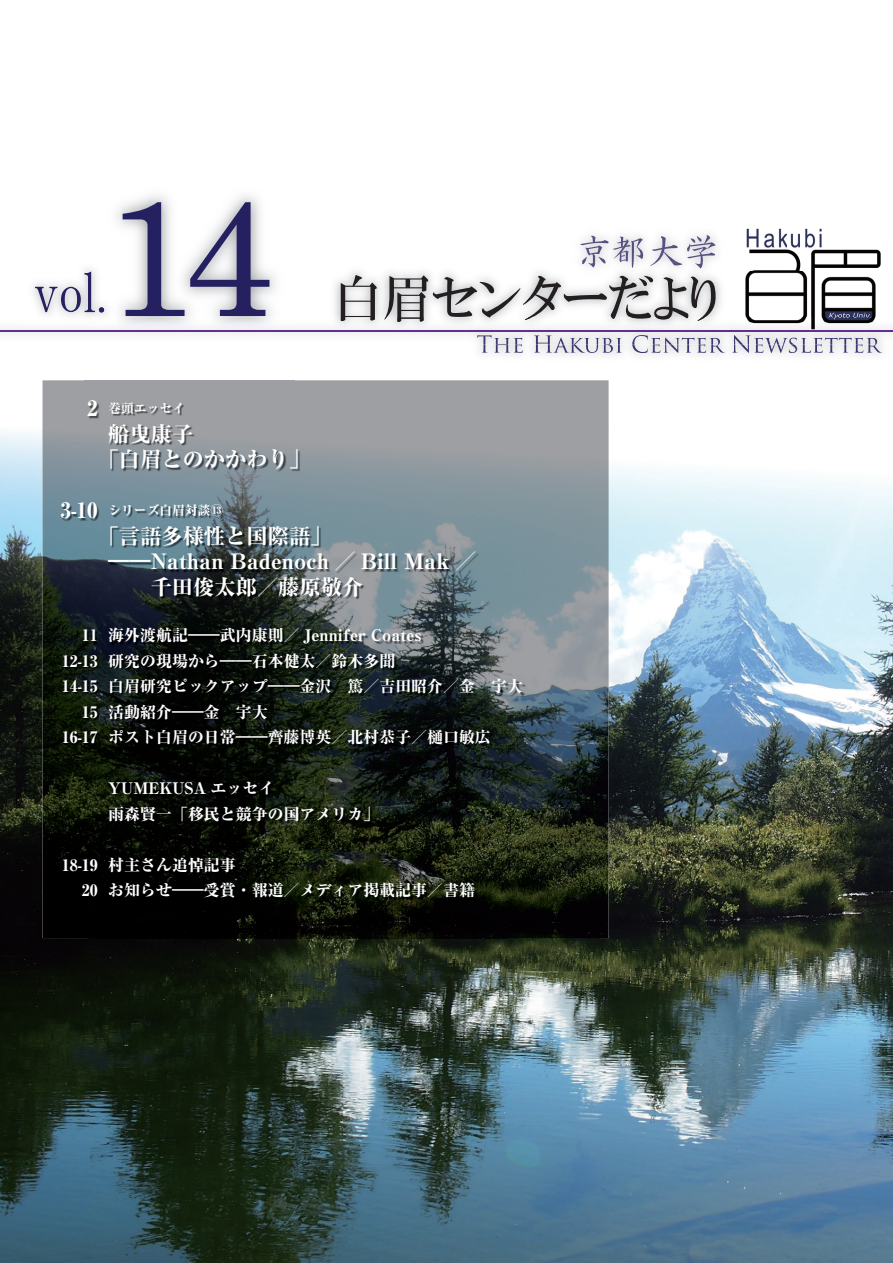
<style>
.page{position:relative;width:893px;height:1263px;background:#fff}
.page>*{position:absolute;margin:0;border:0;box-sizing:border-box;transform-origin:0 0}
.t1{font:168px "Century";color:#252161}
.t2{font:800 21.3px/25.5px "Ryumin Pr 6 N";color:#fff}
.t3{font:800 15.9px/25.5px "Ryumin Pr 6 N";color:#fff}
.t4{font:800 12.75px "Ryumin Pr 6 N";color:#fff}
.s1{font-size:21.3px}
</style>
<div class="page">
<img style="left:0;top:380px;width:89px;height:883px">
<img style="left:609px;top:468px;width:246px;height:214px">
<img style="left:855px;top:482px;width:38px;height:781px">
<img style="left:600px;top:682px;width:255px;height:581px">
<img style="left:89px;top:938px;width:511px;height:325px">
<img style="left:591px;top:235px;width:49px;height:2px">
<img style="left:580px;top:236px;width:29px;height:26px">
<img style="left:612px;top:237px;width:31px;height:25px">
<img style="left:652px;top:236px;width:26px;height:26px">
<img style="left:687px;top:235px;width:28px;height:27px">
<img style="left:334px;top:271px;width:387px;height:46px">
<img style="left:567px;top:262px;width:154px;height:19px">
<img style="left:582px;top:262px;width:24px;height:5px">
<img style="left:620px;top:262px;width:14px;height:6px">
<img style="left:650px;top:262px;width:32px;height:4px">
<svg style="left:695px;top:262px;width:8px;height:6px"></svg>
<img style="left:377px;top:280px;width:7px;height:37px">
<svg style="left:341px;top:275px;width:36px;height:42px"></svg>
<img style="left:622px;top:345px;width:167px;height:7px">
<svg style="left:482px;top:345px;width:6px;height:8px"></svg>
<img style="left:494px;top:345px;width:16px;height:8px">
<img style="left:534px;top:345px;width:36px;height:8px">
<img style="left:632px;top:345px;width:16px;height:8px">
<img style="left:663px;top:345px;width:15px;height:8px">
<img style="left:720px;top:345px;width:5px;height:8px">
<img style="left:732px;top:345px;width:17px;height:8px">
<img style="left:768px;top:345px;width:16px;height:8px">
<img style="left:877px;top:345px;width:5px;height:8px">
<img style="left:341px;top:317px;width:34px;height:4px">
<svg style="left:384px;top:275px;width:332px;height:47px"></svg>
<img style="left:472px;top:327px;width:421px;height:18px">
<div style="left:464px;top:322px;width:265px;height:13px;background:#f4f5f5"></div>
<img style="left:564px;top:339px;width:118px;height:6px">
<img style="left:477px;top:335px;width:15px;height:10px">
<svg style="left:514px;top:338px;width:9px;height:15px"></svg>
<img style="left:534px;top:335px;width:17px;height:10px">
<svg style="left:558px;top:338px;width:6px;height:7px"></svg>
<svg style="left:570px;top:338px;width:52px;height:15px"></svg>
<svg style="left:651px;top:338px;width:9px;height:15px"></svg>
<img style="left:665px;top:338px;width:15px;height:7px">
<svg style="left:682px;top:338px;width:38px;height:15px"></svg>
<img style="left:734px;top:335px;width:17px;height:10px">
<svg style="left:754px;top:338px;width:9px;height:15px"></svg>
<img style="left:765px;top:338px;width:23px;height:7px">
<svg style="left:789px;top:338px;width:88px;height:15px"></svg>
<hr style="left:0;top:330px;width:893px;height:2px;background:#652d91">
<img style="left:738px;top:228px;width:150px;height:102px">
<img style="left:85px;top:266px;width:32px;height:51px">
<svg style="left:35px;top:271px;width:69px;height:42px"></svg>
<div style="left:43px;top:380px;width:566px;height:50px;background:#9d9fa2"></div>
<img style="left:43px;top:430px;width:51px;height:508px">
<img style="left:506px;top:430px;width:103px;height:508px">
<img style="left:94px;top:901px;width:412px;height:37px">
<img style="left:62px;top:402px;width:464px;height:499px">
<h1 class="t1" style="left:104px;top:114px;width:172px">14</h1>
<p class="t4" style="left:87px;top:398px;width:99px"><span class="s1">2</span> 巻頭エッセイ</p>
<h2 class="t2" style="left:98px;top:420px;width:214px;text-indent:11px">船曳康子<br>「白眉とのかかわり」</h2>
<p class="t4" style="left:60px;top:500px;width:164px"><span class="s1">3-10</span> シリーズ白眉対談⑬</p>
<h2 class="t2" style="left:98px;top:522px;width:235px">「言語多様性と国際語」</h2>
<h2 class="t2" style="left:108px;top:548px;width:370px">―― Nathan Badenoch ／ Bill Mak ／</h2>
<h2 class="t2" style="left:151px;top:573px;width:214px">千田俊太郎／藤原敬介</h2>
<p class="t3" style="left:82px;top:622px;width:341px">11 海外渡航記――武内康則／ Jennifer Coates</p>
<p class="t3" style="left:62px;top:647px;width:335px">12-13 研究の現場から――石本健太／鈴木多聞</p>
<p class="t3" style="left:62px;top:673px;width:463px">14-15 白眉研究ピックアップ―― 金沢　篤／吉田昭介／金　宇大</p>
<p class="t3" style="left:82px;top:698px;width:187px">15 活動紹介―― 金　宇大</p>
<p class="t3" style="left:62px;top:724px;width:431px">16-17 ポスト白眉の日常――齊藤博英／北村恭子／樋口敏広</p>
<p class="t3" style="left:108px;top:775px;width:273px">YUMEKUSA エッセイ<br>雨森賢一「移民と競争の国アメリカ」</p>
<p class="t3" style="left:82px;top:851px;width:395px;text-indent:-20px">18-19 村主さん追悼記事<br>20 お知らせ――受賞・報道／メディア掲載記事／書籍</p>
</div>
